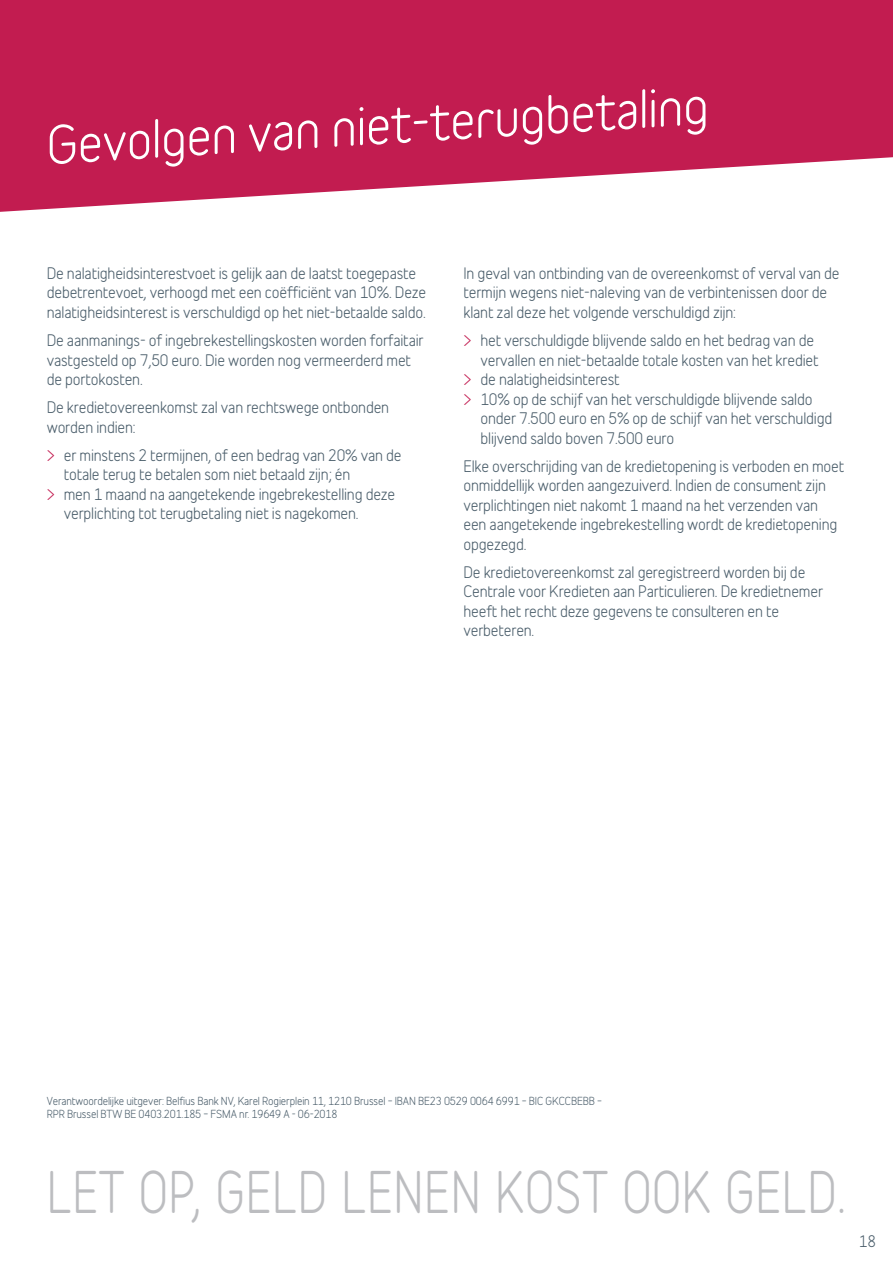
<style>
.page{position:relative;width:893px;height:1263px;background:#fff}
.page>*{position:absolute;margin:0;border:0;box-sizing:border-box;transform-origin:0 0}
.t1{font:54px "Belfius Alternative";letter-spacing:.01em;color:#bcbdc0;scale:.85 1}
.t2{font:49.5px "Belfius Normal";color:#fff}
.t3{font:15px/19.5px "Belfius Alternative";letter-spacing:-.01em;color:#4c5f6c}
.t4{font:10.5px/13.5px "Belfius Alternative";letter-spacing:-.01em;color:#4c5f6c}
.s1{color:#c21c50}
</style>
<div class="page">
<svg style="left:0;top:0;width:893px;height:212px;background:#c93765"></svg>
<h2 class="t2" style="left:43px;top:107px;width:665px;rotate:-4deg">Gevolgen van niet-terugbetaling</h2>
<p class="t3" style="left:47px;top:262px;width:381px">De nalatigheidsinterestvoet is gelijk aan de laatst toegepaste debetrentevoet, verhoogd met een coëfficiënt van 10%. Deze nalatigheidsinterest is verschuldigd op het niet-betaalde saldo.</p>
<p class="t3" style="left:47px;top:329px;width:378px">De aanmanings- of ingebrekestellingskosten worden forfaitair vastgesteld op 7,50 euro. Die worden nog vermeerderd met de portokosten.</p>
<p class="t3" style="left:47px;top:396px;width:344px">De kredietovereenkomst zal van rechtswege ontbonden worden indien:</p>
<p class="t3" style="left:47px;top:443px;width:356px"><span class="s1">&gt;</span> er minstens 2 termijnen, of een bedrag van 20% van de</p>
<p class="t3" style="left:64px;top:463px;width:288px">totale terug te betalen som niet betaald zijn; én</p>
<p class="t3" style="left:47px;top:482px;width:350px"><span class="s1">&gt;</span> men 1 maand na aangetekende ingebrekestelling deze</p>
<p class="t3" style="left:64px;top:502px;width:296px">verplichting tot terugbetaling niet is nagekomen.</p>
<p class="t3" style="left:463px;top:262px;width:378px">In geval van ontbinding van de overeenkomst of verval van de termijn wegens niet-naleving van de verbintenissen door de klant zal deze het volgende verschuldigd zijn:</p>
<p class="t3" style="left:463px;top:329px;width:352px"><span class="s1">&gt;</span> het verschuldigde blijvende saldo en het bedrag van de</p>
<p class="t3" style="left:480px;top:348px;width:340px">vervallen en niet-betaalde totale kosten van het krediet</p>
<p class="t3" style="left:463px;top:368px;width:158px"><span class="s1">&gt;</span> de nalatigheidsinterest</p>
<p class="t3" style="left:463px;top:387px;width:351px"><span class="s1">&gt;</span> 10% op de schijf van het verschuldigde blijvende saldo</p>
<p class="t3" style="left:480px;top:407px;width:353px">onder 7.500 euro en 5% op de schijf van het verschuldigd</p>
<p class="t3" style="left:480px;top:426px;width:195px">blijvend saldo boven 7.500 euro</p>
<p class="t3" style="left:463px;top:454px;width:382px">Elke overschrijding van de kredietopening is verboden en moet onmiddellijk worden aangezuiverd. Indien de consument zijn verplichtingen niet nakomt 1 maand na het verzenden van een aangetekende ingebrekestelling wordt de kredietopening opgezegd.</p>
<p class="t3" style="left:463px;top:560px;width:361px">De kredietovereenkomst zal geregistreerd worden bij de Centrale voor Kredieten aan Particulieren. De kredietnemer heeft het recht deze gegevens te consulteren en te verbeteren.</p>
<p class="t4" style="left:47px;top:1093px;width:557px">Verantwoordelijke uitgever: Belfius Bank NV, Karel Rogierplein 11, 1210 Brussel – IBAN BE23 0529 0064 6991 – BIC GKCCBEBB –<br>RPR Brussel BTW BE 0403.201.185 – FSMA nr. 19649 A - 06-2018</p>
<h1 class="t1" style="left:47px;top:1147px;width:941px">LET OP, GELD LENEN KOST OOK GELD.</h1>
<p class="t3" style="left:859px;top:1230px;width:19px">18</p>
</div>
